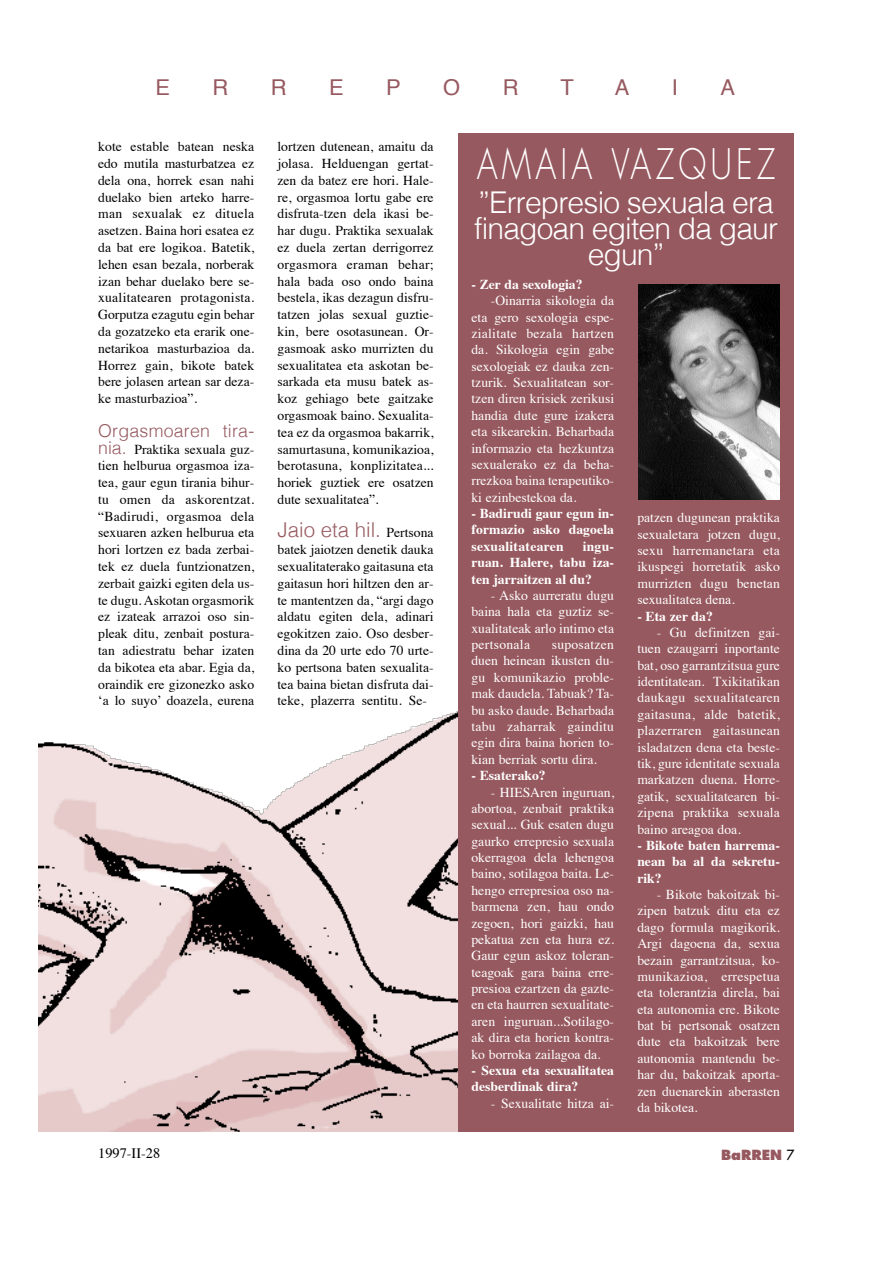
<style>
.page{position:relative;width:893px;height:1263px;background:#fff}
.page>*{position:absolute;margin:0;border:0;box-sizing:border-box;transform-origin:0 0}
.t1{font:300 40.95px "Futura";letter-spacing:.125em;color:#fff;scale:.8 1}
.t2{font:300 30px/26px "Helvetica";letter-spacing:-.03em;color:#fff;text-align:center}
.t3{font:21.9px "Helvetica";color:#96595f}
.t4{font:300 20.55px "Helvetica";color:#96595f}
.t5{font:300 17.7px "Helvetica";letter-spacing:.015em;color:#96595f}
.t6{font:14.4px "Times";color:#000}
.t7{font:13.65px/16.4px "Times";color:#fff;text-align:justify}
.t8{font:13.65px/16.8px "Times";color:#000;text-align:justify}
.t9{font:700 13.65px/16.4px "Times";color:#fff;text-align:justify}
.t10{font:800 13.65px "Futura";color:#96595f}
.s1{font-family:"Helvetica";font-weight:300;font-size:17.7px;color:#96595f}
.s2{font-family:"Times";font-weight:400;font-size:13.65px;color:#000}
.s3{font-weight:400;color:#000}
</style>
<div class="page">
<img style="left:39px;top:711px;width:419px;height:420px">
<div style="left:458px;top:133px;width:335px;height:998px;background:#96595f"></div>
<img style="left:638px;top:284px;width:141px;height:215px">
<h3 class="t3" style="left:155px;top:78px;width:16px">E</h3>
<h3 class="t3" style="left:212px;top:78px;width:17px">R</h3>
<h3 class="t3" style="left:271px;top:78px;width:17px">R</h3>
<h3 class="t3" style="left:329px;top:78px;width:16px">E</h3>
<h3 class="t3" style="left:386px;top:78px;width:16px">P</h3>
<h3 class="t3" style="left:443px;top:78px;width:18px">O</h3>
<h3 class="t3" style="left:502px;top:78px;width:17px">R</h3>
<h3 class="t3" style="left:560px;top:78px;width:15px">T</h3>
<h3 class="t3" style="left:615px;top:78px;width:16px">A</h3>
<h3 class="t3" style="left:672px;top:78px;width:8px">I</h3>
<h3 class="t3" style="left:720px;top:78px;width:16px">A</h3>
<p class="t8" style="left:98px;top:140px;width:158px">kote estable batean neska edo mutila masturbatzea ez dela ona, horrek esan nahi duelako bien arteko harre&shy;man sexualak ez dituela asetzen. Baina hori esatea ez da bat ere logikoa. Batetik, lehen esan bezala, norberak izan behar duelako bere se&shy;xualitatearen protagonista.<br>Gorputza ezagutu egin behar da gozatzeko eta erarik one&shy;netarikoa masturbazioa da.<br>Horrez gain, bikote batek bere jolasen artean sar deza&shy;ke masturbazioa”.</p>
<p class="t5" style="left:98px;top:423px;width:158px">Orgasmoaren tira-</p>
<p class="t8" style="left:98px;top:442px;width:158px"><span class="s1">nia.</span> Praktika sexuala guz&shy;tien helburua orgasmoa iza&shy;tea, gaur egun tirania bihur&shy;tu omen da askorentzat. “Badirudi, orgasmoa dela sexuaren azken helburua eta hori lortzen ez bada zerbai&shy;tek ez duela funtzionatzen, zerbait gaizki egiten dela us&shy;te dugu. Askotan orgasmorik ez izateak arrazoi oso sin&shy;pleak ditu, zenbait postura&shy;tan adiestratu behar izaten da bikotea eta abar. Egia da, oraindik ere gizonezko asko ‘a lo suyo’ doazela, eurena</p>
<p class="t8" style="left:277px;top:140px;width:158px">lortzen dutenean, amaitu da jolasa. Helduengan gertat&shy;zen da batez ere hori. Hale&shy;re, orgasmoa lortu gabe ere disfruta-tzen dela ikasi be&shy;har dugu. Praktika sexualak ez duela zertan derrigorrez orgasmora eraman behar; hala bada oso ondo baina bestela, ikas dezagun disfru&shy;tatzen jolas sexual guztie&shy;kin, bere osotasunean. Or&shy;gasmoak asko murrizten du sexualitatea eta askotan be&shy;sarkada eta musu batek as&shy;koz gehiago bete gaitzake orgasmoak baino. Sexualita&shy;tea ez da orgasmoa bakarrik, samurtasuna, komunikazioa, berotasuna, konplizitatea... horiek guztiek ere osatzen dute sexualitatea”.</p>
<h3 class="t4" style="left:277px;top:522px;width:158px">Jaio eta hil. <span class="s2">Pertsona</span></h3>
<p class="t8" style="left:277px;top:542px;width:158px">batek jaiotzen denetik dauka sexualitaterako gaitasuna eta gaitasun hori hiltzen den ar&shy;te mantentzen da, “argi dago aldatu egiten dela, adinari egokitzen zaio. Oso desber&shy;dina da 20 urte edo 70 urte&shy;ko pertsona baten sexualita&shy;tea baina bietan disfruta dai&shy;teke, plazerra sentitu. Se-</p>
<h1 class="t1" style="left:477px;top:145px;width:375px">AMAIA VAZQUEZ</h1>
<h2 class="t2" style="left:474px;top:192px;width:305px">”Errepresio sexuala era finagoan egiten da gaur egun”</h2>
<p class="t9" style="left:471px;top:277px;width:113px">- Zer da sexologia?</p>
<p class="t7" style="left:471px;top:294px;width:144px;text-indent:19px">-Oinarria sikologia da eta gero sexologia espe&shy;zialitate bezala hartzen da. Sikologia egin gabe sexologiak ez dauka zen&shy;tzurik. Sexualitatean sor&shy;tzen diren krisiek zerikusi handia dute gure izakera eta sikearekin. Beharbada informazio eta hezkuntza sexualerako ez da beha&shy;rrezkoa baina terapeutiko&shy;ki ezinbestekoa da.</p>
<p class="t9" style="left:471px;top:506px;width:144px">- Badirudi gaur egun in&shy;formazio asko dagoela sexualitatearen</p>
<p class="t9" style="left:471px;top:539px;width:144px;text-indent:111px">ingu&shy;ruan. Halere, tabu iza&shy;ten jarraitzen al du?</p>
<p class="t7" style="left:471px;top:588px;width:144px;text-indent:19px">- Asko aurreratu dugu baina hala eta guztiz se&shy;xualitateak arlo intimo eta pertsonala</p>
<p class="t7" style="left:471px;top:638px;width:144px;text-indent:80px">suposatzen duen heinean ikusten du&shy;gu komunikazio proble&shy;mak daudela. Tabuak? Ta&shy;bu asko daude. Beharbada tabu zaharrak gainditu egin dira baina horien to&shy;kian berriak sortu dira.</p>
<p class="t9" style="left:471px;top:769px;width:76px">- Esaterako?</p>
<p class="t7" style="left:471px;top:785px;width:144px;text-indent:19px">- HIESAren inguruan, abortoa, zenbait praktika sexual... Guk esaten dugu gaurko errepresio sexuala okerragoa dela lehengoa baino, sotilagoa baita. Le&shy;hengo errepresioa oso na&shy;barmena zen, hau ondo zegoen, hori gaizki, hau pekatua zen eta hura ez.<br>Gaur egun askoz toleran&shy;teagoak gara baina erre&shy;presioa ezartzen da gazte&shy;en eta haurren sexualitate&shy;aren inguruan...Sotilago&shy;ak dira eta horien kontra&shy;ko borroka zailagoa da.</p>
<p class="t9" style="left:471px;top:1063px;width:144px">- Sexua eta sexualitatea desberdinak dira?</p>
<p class="t7" style="left:491px;top:1096px;width:125px">- Sexualitate hitza ai-</p>
<p class="t7" style="left:637px;top:511px;width:144px">patzen dugunean praktika sexualetara jotzen dugu, sexu harremanetara eta ikuspegi horretatik asko murrizten dugu benetan sexualitatea dena.</p>
<p class="t9" style="left:637px;top:609px;width:77px">- Eta zer da?</p>
<p class="t7" style="left:637px;top:625px;width:144px;text-indent:19px">- Gu definitzen gai&shy;tuen ezaugarri inportante bat, oso garrantzitsua gure identitatean. Txikitatikan daukagu sexualitatearen gaitasuna, alde batetik, plazerraren gaitasunean isladatzen dena eta beste&shy;tik, gure identitate sexuala markatzen duena. Horre&shy;gatik, sexualitatearen bi&shy;zipena praktika sexuala baino areagoa doa.</p>
<p class="t9" style="left:637px;top:838px;width:144px">- Bikote baten harrema&shy;nean ba al da sekretu&shy;rik?</p>
<p class="t7" style="left:637px;top:887px;width:144px;text-indent:19px">- Bikote bakoitzak bi&shy;zipen batzuk ditu eta ez dago formula magikorik.<br>Argi dagoena da, sexua bezain garrantzitsua, ko&shy;munikazioa, errespetua eta tolerantzia direla, bai eta autonomia ere. Bikote bat bi pertsonak osatzen dute eta bakoitzak bere autonomia mantendu be&shy;har du, bakoitzak aporta&shy;zen duenarekin aberasten da bikotea.</p>
<p class="t6" style="left:98px;top:1147px;width:64px">1997-II-28</p>
<p class="t10" style="left:721px;top:1149px;width:75px">BaRREN <span class="s3">7</span></p>
</div>
